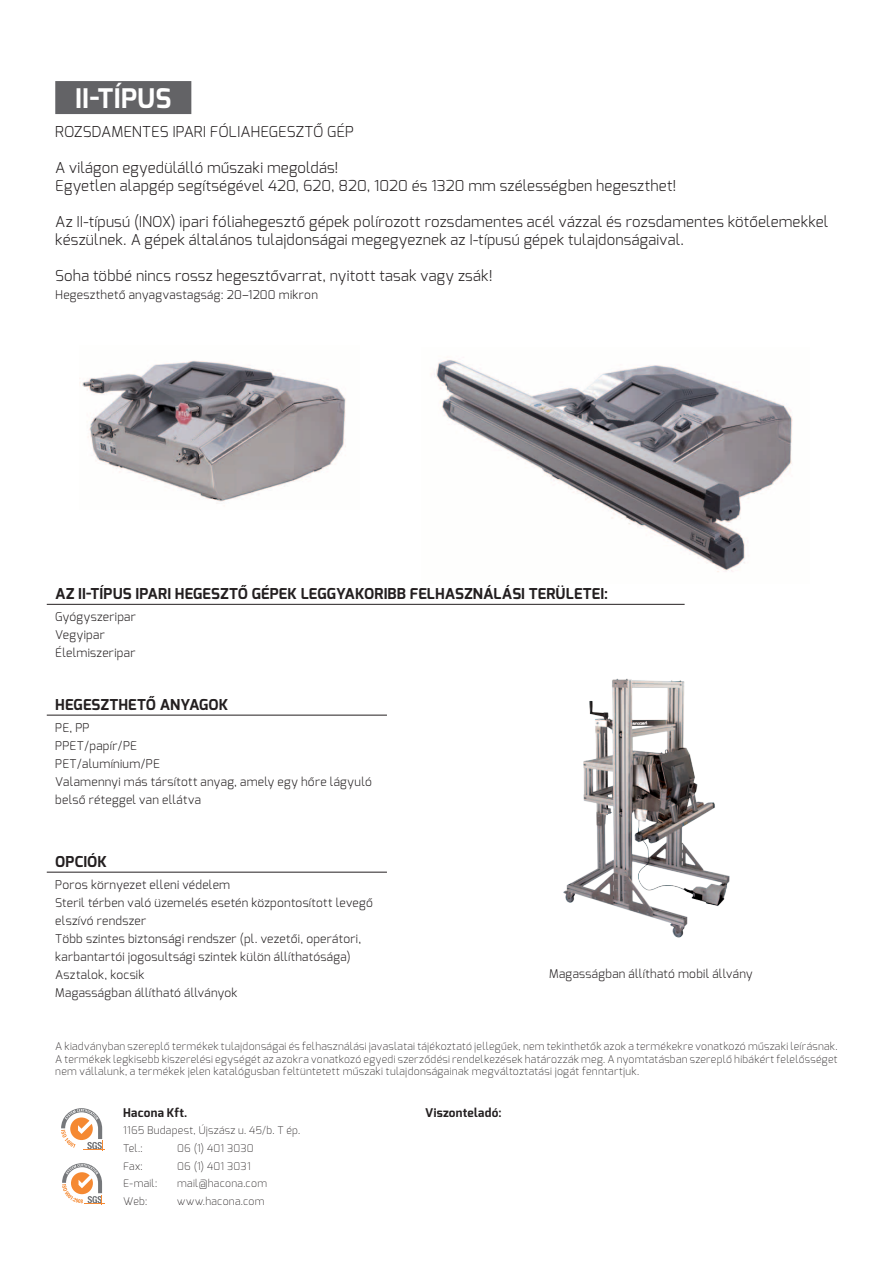
<style>
.page{position:relative;width:893px;height:1263px;background:#fff}
.page>*{position:absolute;margin:0;border:0;box-sizing:border-box;transform-origin:0 0}
.t1{font:700 27px "Exo";color:#fff}
.t2{font:300 15px/18px "Exo";letter-spacing:.015em;color:#231f20}
.t3{font:700 15px "Exo";letter-spacing:.01em;color:#231f20}
.t4{font:300 12px/18px "Exo";letter-spacing:.025em;color:#231f20}
.t5{font:700 12px "Exo";letter-spacing:.02em;color:#231f20}
.t6{font:200 10.5px/12.6px "Exo";letter-spacing:.025em;color:#231f20}
</style>
<div class="page">
<img style="left:82px;top:360px;width:264px;height:144px">
<img style="left:434px;top:359px;width:359px;height:213px">
<svg style="left:61px;top:1108px;width:44px;height:43px"></svg>
<svg style="left:62px;top:1163px;width:43px;height:42px"></svg>
<img style="left:563px;top:678px;width:167px;height:260px">
<div style="left:55px;top:81px;width:136px;height:33px;background:#636366"></div>
<hr style="left:47px;top:604px;width:638px;height:1px;background:#231f20">
<hr style="left:47px;top:715px;width:340px;height:1px;background:#231f20">
<hr style="left:47px;top:872px;width:340px;height:1px;background:#231f20">
<h1 class="t1" style="left:75px;top:81px;width:79px">II-TÍPUS</h1>
<h2 class="t2" style="left:55px;top:122px;width:165px">ROZSDAMENTES IPARI FÓL</h2>
<h2 class="t2" style="left:237px;top:122px;width:118px">IAHEGESZTŐ GÉP</h2>
<h2 class="t2" style="left:55px;top:158px;width:623px">A világon egyedülálló műszaki megoldás!<br>Egyetlen alapgép segítségével 420, 620, 820, 1020 és 1320 mm szélességben hegeszthet!</h2>
<h2 class="t2" style="left:55px;top:212px;width:774px">Az II-típusú (INOX) ipari fóliahegesztő gépek polírozott rozsdamentes acél vázzal és rozsdamentes kötőelemekkel készülnek. A gépek általános tulajdonságai megegyeznek az I-típusú gépek tulajdonságaival.</h2>
<h2 class="t2" style="left:55px;top:266px;width:439px">Soha többé nincs rossz hegesztővarrat, nyitott tasak vagy zsák!</h2>
<p class="t4" style="left:55px;top:285px;width:264px">Hegeszthető anyagvastagság: 20–1200 mikron</p>
<h2 class="t3" style="left:55px;top:584px;width:554px">AZ II-TÍPUS IPARI HEGESZTŐ GÉPEK LEGGYAKORIBB FELHASZNÁLÁSI TERÜLETEI:</h2>
<p class="t4" style="left:55px;top:608px;width:82px">Gyógyszeripar<br>Vegyipar<br>Élelmiszeripar</p>
<h2 class="t3" style="left:55px;top:694px;width:174px">HEGESZTHETŐ ANYAGOK</h2>
<p class="t4" style="left:55px;top:718px;width:318px">PE, PP<br>PPET/papír/PE<br>PET/alumínium/PE<br>Valamennyi más társított anyag, amely egy hőre lágyuló belső réteggel van ellátva</p>
<h2 class="t3" style="left:55px;top:851px;width:52px">OPCIÓK</h2>
<p class="t4" style="left:55px;top:875px;width:319px">Poros környezet elleni védelem<br>Steril térben való üzemelés esetén központosított levegő elszívó rendszer<br>Több szintes biztonsági rendszer (pl. vezetői, operátori, karbantartói jogosultsági szintek külön állíthatósága)<br>Asztalok, kocsik<br>Magasságban állítható állványok</p>
<p class="t4" style="left:549px;top:964px;width:205px">Magasságban állítható mobil állvány</p>
<p class="t6" style="left:55px;top:1040px;width:784px;text-align:justify">A kiadványban szereplő termékek tulajdonságai és felhasználási javaslatai tájékoztató jellegűek, nem tekinthetők azok a termékekre vonatkozó műszaki leírásnak.<br>A termékek legkisebb kiszerelési egységét az azokra vonatkozó egyedi szerződési rendelkezések határozzák meg. A nyomtatásban szereplő hibákért felelősséget nem vállalunk, a termékek jelen katalógusban feltüntetett műszaki tulajdonságainak megváltoztatási jogát fenntartjuk.</p>
<p class="t5" style="left:425px;top:1104px;width:78px">VISZONTELADÓ:</p>
<p class="t5" style="left:123px;top:1104px;width:66px">HACONA KFT.</p>
<p class="t6" style="left:123px;top:1121px;width:179px;line-height:17.7px">1165 Budapest, Újszász u. 45/b. T ép.<br>Tel.:</p>
<p class="t6" style="left:177px;top:1142px;width:78px">06 (1) 401 3030</p>
<p class="t6" style="left:123px;top:1159px;width:21px">Fax:</p>
<p class="t6" style="left:177px;top:1159px;width:75px">06 (1) 401 3031</p>
<p class="t6" style="left:123px;top:1177px;width:36px">E-mail:</p>
<p class="t6" style="left:177px;top:1177px;width:91px">mail@hacona.com</p>
<p class="t6" style="left:123px;top:1195px;width:25px">Web:</p>
<p class="t6" style="left:177px;top:1195px;width:89px">www.hacona.com</p>
</div>
